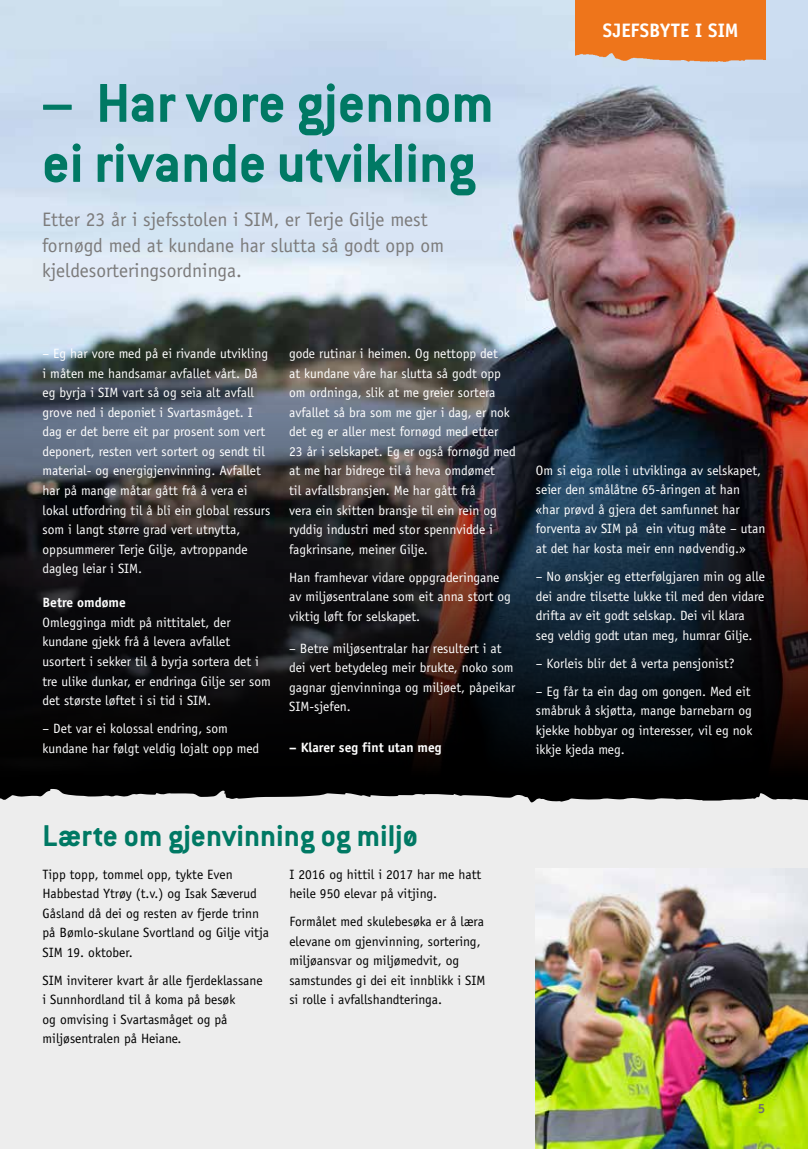
<style>
.page{position:relative;width:808px;height:1149px;background:#fff}
.page>*{position:absolute;margin:0;border:0;box-sizing:border-box;transform-origin:0 0}
.t1{font:700 60px/60px "Conduit ITC";color:#007964}
.t2{font:700 33px "Conduit ITC";color:#007964}
.t3{font:19.5px/25.5px "Officina Sans";color:#7c7b7b}
.t4{font:700 19.5px "Officina Sans";color:#fff}
.t5{font:13.5px/19.5px "Officina Sans";color:#fff}
.t6{font:13.5px/19.5px "Officina Sans";color:#000}
.t7{font:700 13.5px "Officina Sans";color:#fff}
.t8{font:700 13.5px "Officina Sans";color:#6f6f6f}
</style>
<div class="page">
<img style="left:0;top:0;width:808px;height:371px">
<img style="left:0;top:371px;width:808px;height:417px">
<svg style="left:0;top:788px;width:808px;height:41px;background:#bababa"></svg>
<div style="left:0;top:829px;width:808px;height:319px;background:#ededed"></div>
<img style="left:576px;top:0;width:189px;height:66px">
<img style="left:536px;top:868px;width:272px;height:280px">
<svg style="left:0;top:414px;width:53px;height:344px;background:#1d1e24"></svg>
<h1 class="t1" style="left:42px;top:72px;width:453px">– Har vore gjennom ei rivande utvikling</h1>
<h3 class="t3" style="left:42px;top:207px;width:404px">Etter 23 år i sjefsstolen i SIM, er Terje Gilje mest fornøgd med at kundane har slutta så godt opp om kjeldesorteringsordninga.</h3>
<h3 class="t4" style="left:603px;top:18px;width:137px">SJEFSBYTE I SIM</h3>
<p class="t5" style="left:43px;top:344px;width:229px">– Eg har vore med på ei rivande utvikling i måten me handsamar avfallet vårt. Då eg byrja i SIM vart så og seia alt avfall grove ned i deponiet i Svartasmåget. I dag er det berre eit par prosent som vert deponert, resten vert sortert og sendt til material- og energigjenvinning. Avfallet har på mange måtar gått frå å vera ei lokal utfordring til å bli ein global ressurs som i langt større grad vert utnytta, oppsummerer Terje Gilje, avtroppande dagleg leiar i SIM.</p>
<p class="t7" style="left:43px;top:594px;width:85px">Betre omdøme</p>
<p class="t5" style="left:43px;top:612px;width:230px">Omlegginga midt på nittitalet, der kundane gjekk frå å levera avfallet usortert i sekker til å byrja sortera det i tre ulike dunkar, er endringa Gilje ser som det største løftet i si tid i SIM.</p>
<p class="t5" style="left:43px;top:718px;width:218px">– Det var ei kolossal endring, som kundane har følgt veldig lojalt opp med</p>
<p class="t5" style="left:289px;top:344px;width:228px">gode rutinar i heimen. Og nettopp det<br>at kundane våre har slutta så godt opp om ordninga, slik at me greier sortera avfallet så bra som me gjer i dag, er nok det eg er aller mest fornøgd med etter<br>23 år i selskapet. Eg er også fornøgd med at me har bidrege til å heva omdømet<br>til avfallsbransjen. Me har gått frå<br>vera ein skitten bransje til ein rein og ryddig industri med stor spennvidde i fagkrinsane, meiner Gilje.</p>
<p class="t5" style="left:289px;top:567px;width:223px">Han framhevar vidare oppgraderingane av miljøsentralane som eit anna stort og viktig løft for selskapet.</p>
<p class="t5" style="left:289px;top:638px;width:228px">– Betre miljøsentralar har resultert i at dei vert betydeleg meir brukte, noko som gagnar gjenvinninga og miljøet, påpeikar SIM-sjefen.</p>
<p class="t7" style="left:289px;top:739px;width:154px">– Klarer seg fint utan meg</p>
<p class="t5" style="left:536px;top:460px;width:231px">Om si eiga rolle i utviklinga av selskapet, seier den smålåtne 65-åringen at han «har prøvd å gjera det samfunnet har forventa av SIM på ein vitug måte – utan at det har kosta meir enn nødvendig.»</p>
<p class="t5" style="left:536px;top:566px;width:231px">– No ønskjer eg etterfølgjaren min og alle dei andre tilsette lukke til med den vidare drifta av eit godt selskap. Dei vil klara seg veldig godt utan meg, humrar Gilje.</p>
<p class="t5" style="left:536px;top:653px;width:200px">– Korleis blir det å verta pensjonist?</p>
<p class="t5" style="left:536px;top:681px;width:218px">– Eg får ta ein dag om gongen. Med eit småbruk å skjøtta, mange barnebarn og kjekke hobbyar og interesser, vil eg nok ikkje kjeda meg.</p>
<h2 class="t2" style="left:43px;top:816px;width:377px">Lærte om gjenvinning og miljø</h2>
<p class="t6" style="left:43px;top:864px;width:228px">Tipp topp, tommel opp, tykte Even Habbestad Ytrøy (t.v.) og Isak Sæverud Gåsland då dei og resten av fjerde trinn på Bømlo-skulane Svortland og Gilje vitja SIM 19. oktober.</p>
<p class="t6" style="left:43px;top:970px;width:222px">SIM inviterer kvart år alle fjerdeklassane i Sunnhordland til å koma på besøk<br>og omvising i Svartasmåget og på miljøsentralen på Heiane.</p>
<p class="t6" style="left:289px;top:864px;width:193px">I 2016 og hittil i 2017 har me hatt heile 950 elevar på vitjing.</p>
<p class="t6" style="left:289px;top:911px;width:198px">Formålet med skulebesøka er å læra elevane om gjenvinning, sortering, miljøansvar og miljømedvit, og samstundes gi dei eit innblikk i SIM si rolle i avfallshandteringa.</p>
<p class="t8" style="left:758px;top:1099px;width:9px">5</p>
</div>
